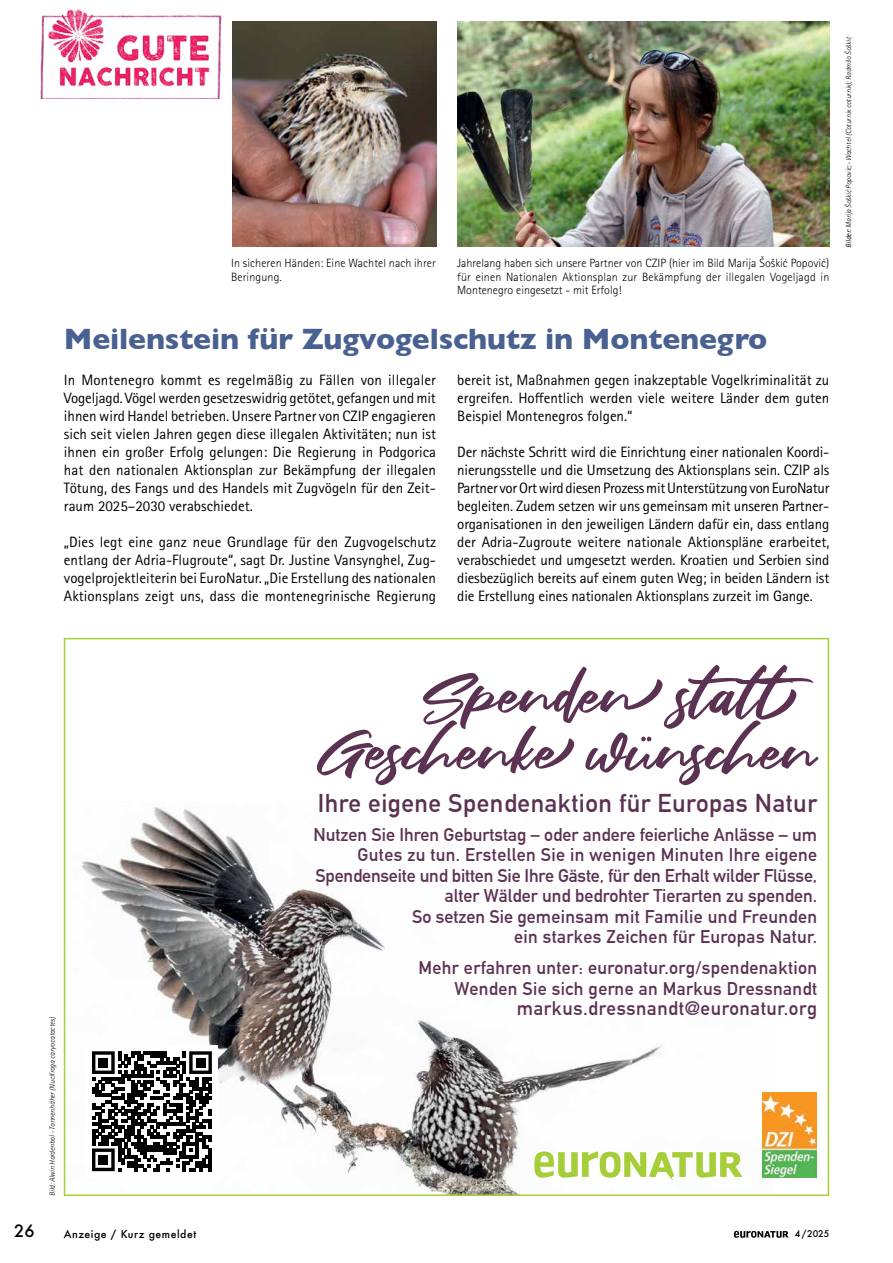
<style>
.page{position:relative;width:893px;height:1263px;background:#fff}
.page>*{position:absolute;margin:0;border:0;box-sizing:border-box;transform-origin:0 0}
.t1{font:58.8px/56.4px "Fair Prosper";letter-spacing:.01em;color:#5b3252;text-align:right}
.t2{font:700 30px "Gill Sans";letter-spacing:-.005em;color:#496191}
.t3{font:700 25.2px "DIN Alternate";letter-spacing:.02em;color:#5b3252}
.t4{font:700 19.2px "DIN Alternate";letter-spacing:.03em;color:#5b3252}
.t5{font:700 18px/20.4px "DIN Alternate";color:#5b3252;text-align:right}
.t6{font:700 18px/20.4px "DIN Alternate";letter-spacing:.02em;color:#5b3252;text-align:right}
.t7{font:500 16.5px "Futura";color:#000}
.t8{font:15px/18px "Rotis Sans Serif Pro";color:#000;text-align:justify}
.t9{font:300 12px/13.5px "Rotis Sans Serif Pro";letter-spacing:.01em;color:#000}
.t10{font:500 10.5px "Futura";letter-spacing:.05em;color:#000}
.t11{font:500 9px "Futura";color:#000}
.t12{font:italic 300 7.5px "Rotis Sans Serif Pro";letter-spacing:-.005em;color:#000}
.s1{font-weight:400}
</style>
<div class="page">
<svg style="left:734px;top:1231px;width:55px;height:7px"></svg>
<img style="left:232px;top:21px;width:204px;height:226px">
<img style="left:40px;top:9px;width:182px;height:89px">
<img style="left:81px;top:807px;width:693px;height:386px">
<img style="left:762px;top:1092px;width:55px;height:85px">
<svg style="left:534px;top:1151px;width:208px;height:30px"></svg>
<div style="left:86px;top:1045px;width:132px;height:133px;background:#fff"></div>
<svg style="left:92px;top:1051px;width:120px;height:120px"></svg>
<div style="left:98px;top:1058px;width:10px;height:9px;background:#000"></div>
<div style="left:196px;top:1058px;width:9px;height:9px;background:#000"></div>
<div style="left:98px;top:1155px;width:10px;height:10px;background:#000"></div>
<img style="left:457px;top:21px;width:372px;height:226px">
<p class="t9" style="left:231px;top:256px;width:206px">In sicheren Händen: Eine Wachtel nach ihrer<br>Beringung.</p>
<p class="t9" style="left:457px;top:257px;width:374px;text-align:justify">Jahrelang haben sich unsere Partner von CZIP (hier im Bild Marija Šoškić Popović) für einen Nationalen Aktionsplan zur Bekämpfung der illegalen Vogeljagd in Montenegro eingesetzt - mit Erfolg!</p>
<h2 class="t2" style="left:64px;top:315px;width:705px">Meilenstein für Zugvogelschutz in Montenegro</h2>
<p class="t8" style="left:457px;top:371px;width:374px">bereit ist, Maßnahmen gegen inakzeptable Vogelkriminalität zu ergreifen. Hoffentlich werden viele weitere Länder dem guten Beispiel Montenegros folgen.“</p>
<p class="t8" style="left:457px;top:443px;width:374px">Der nächste Schritt wird die Einrichtung einer nationalen Koordi&shy;nierungsstelle und die Umsetzung des Aktionsplans sein. CZIP als Partner vor Ort wird diesen Prozess mit Unterstützung von EuroNatur begleiten. Zudem setzen wir uns gemeinsam mit unseren Partner&shy;organisationen in den jeweiligen Ländern dafür ein, dass entlang der Adria-Zugroute weitere nationale Aktionspläne erarbeitet, verabschiedet und umgesetzt werden. Kroatien und Serbien sind diesbezüglich bereits auf einem guten Weg; in beiden Ländern ist die Erstellung eines nationalen Aktionsplans zurzeit im Gange.</p>
<p class="t8" style="left:64px;top:371px;width:374px">In Montenegro kommt es regelmäßig zu Fällen von illegaler Vogeljagd. Vögel werden gesetzeswidrig getötet, gefangen und mit ihnen wird Handel betrieben. Unsere Partner von CZIP engagieren sich seit vielen Jahren gegen diese illegalen Aktivitäten; nun ist ihnen ein großer Erfolg gelungen: Die Regierung in Podgorica hat den nationalen Aktionsplan zur Bekämpfung der illegalen Tötung, des Fangs und des Handels mit Zugvögeln für den Zeit&shy;raum 2025–2030 verabschiedet.</p>
<p class="t8" style="left:64px;top:533px;width:374px">„Dies legt eine ganz neue Grundlage für den Zugvogelschutz entlang der Adria-Flugroute“, sagt Dr. Justine Vansynghel, Zug&shy;vogelprojektleiterin bei EuroNatur. „Die Erstellung des nationalen Aktionsplans zeigt uns, dass die montenegrinische Regierung</p>
<p class="t12" style="left:844px;top:248px;width:212px;rotate:-90deg"><span class="s1">Bilder:</span> Marija Šoškić Popovic;- Wachtel (Coturnix coturnix); Radmilo Šoškić</p>
<p class="t12" style="left:48px;top:1196px;width:180px;rotate:-90deg">Bild: Alwin Hardenbol - Tannenhäher (Nucifraga caryocatactes)</p>
<h1 class="t1" style="left:317px;top:670px;width:505px">Spenden statt<br>Geschenke wünschen</h1>
<h3 class="t3" style="left:318px;top:784px;width:501px">Ihre eigene Spendenaktion für Europas Natur</h3>
<p class="t5" style="left:313px;top:823px;width:505px">Nutzen Sie Ihren Geburtstag – oder andere feierliche Anlässe – um Gutes zu tun. Erstellen Sie in wenigen Minuten Ihre eigene Spendenseite und bitten Sie Ihre Gäste, für den Erhalt wilder Flüsse, alter Wälder und bedrohter Tierarten zu spenden.<br>So setzen Sie gemeinsam mit Familie und Freunden<br>ein starkes Zeichen für Europas Natur.</p>
<p class="t6" style="left:419px;top:956px;width:400px">Mehr erfahren unter: euronatur.org/spendenaktion<br>Wenden Sie sich gerne an Markus Dressnandt</p>
<p class="t4" style="left:517px;top:994px;width:302px">markus.dressnandt@euronatur.org</p>
<p class="t7" style="left:14px;top:1220px;width:22px">26</p>
<p class="t11" style="left:795px;top:1228px;width:36px">4 /2025</p>
<p class="t10" style="left:64px;top:1226px;width:134px">Anzeige / Kurz gemeldet</p>
</div>
